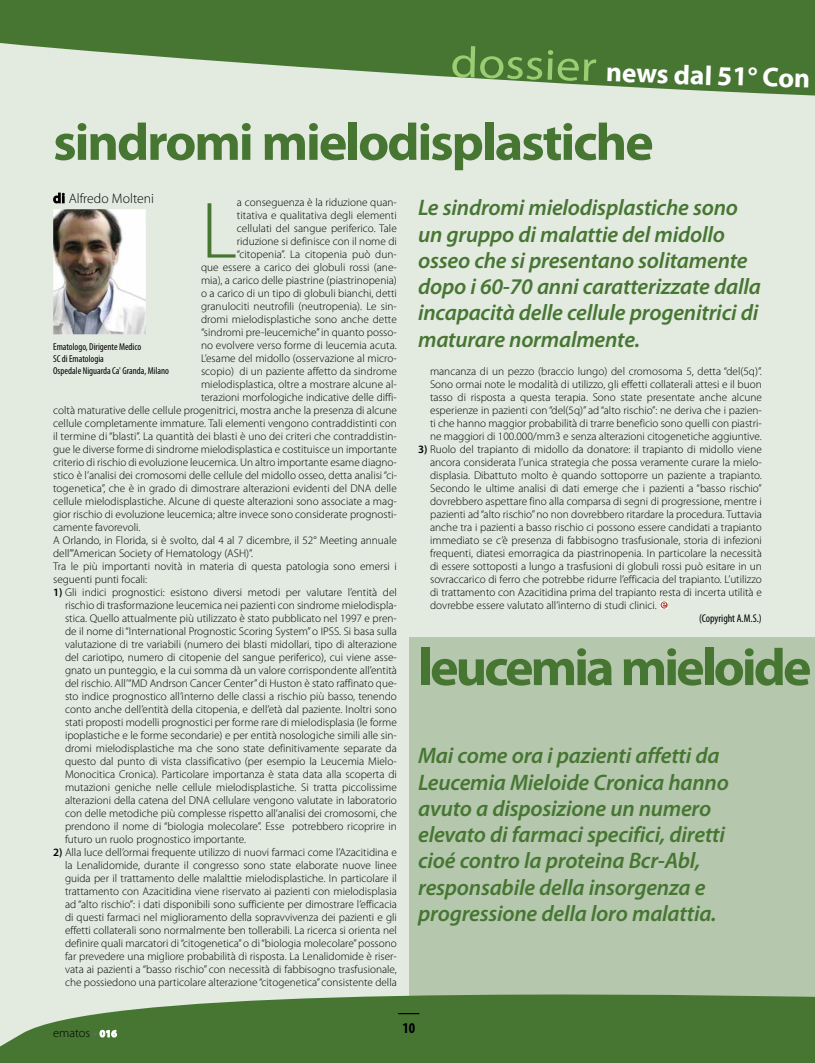
<style>
.page{position:relative;width:815px;height:1063px;background:#e3eae0}
.page>*{position:absolute;margin:0;border:0;box-sizing:border-box;transform-origin:0 0}
.t1{font:300 80.5px "Myriad Pro";color:#477633}
.t2{font:700 52.5px "Myriad Pro";letter-spacing:-.04em;color:#477633}
.t3{font:700 27.5px "Myriad Pro";color:#fff}
.t4{font:italic 600 22.5px/26.2px "Myriad Pro";letter-spacing:-.01em;color:#477633}
.t5{font:700 condensed 15px "Myriad Pro";color:#000}
.t6{font:300 13.75px "Myriad Pro";color:#000}
.t7{font:300 12.5px "Myriad Pro";color:#000}
.t8{font:300 11.25px/13px "Myriad Pro";color:#000;text-align:justify}
.t9{font:condensed 11.25px "Myriad Pro";color:#000}
.t10{font:condensed 10px/12px "Myriad Pro";color:#000}
.s1{font-weight:400;font-size:43.88px;color:#9bcd72}
.s2{font-weight:600}
.s3{font-weight:600;font-size:10px;color:#666}
.s4{font-weight:700;font-size:10px;color:#fff}
</style>
<div class="page">
<div style="left:409px;top:638px;width:406px;height:414px;background:#b5c8ad"></div>
<svg style="left:0;top:0;width:815px;height:96px;fill:#477633"></svg>
<svg style="left:0;top:994px;width:815px;height:69px;background:#578245"></svg>
<svg style="left:398px;top:1013px;width:21px;height:1px"></svg>
<svg style="left:661px;top:601px;width:7px;height:8px"></svg>
<svg style="left:661px;top:601px;width:7px;height:8px"></svg>
<svg style="left:662px;top:602px;width:4px;height:5px"></svg>
<img style="left:53px;top:209px;width:93px;height:125px">
<h3 class="t3" style="left:451px;top:56px;width:362px;rotate:2deg"><span class="s1">dossier</span> news dal 51° Con</h3>
<h2 class="t2" style="left:53px;top:123px;width:602px">sindromi mielodisplastiche</h2>
<h3 class="t4" style="left:418px;top:197px;width:344px">Le sindromi mielodisplastiche sono un gruppo di malattie del midollo osseo che si presentano solitamente dopo i 60-70 anni caratterizzate dalla incapacità delle cellule progenitrici di maturare normalmente.</h3>
<p class="t6" style="left:53px;top:193px;width:102px"><span class="s2">di</span> Alfredo Molteni</p>
<p class="t8" style="left:237px;top:196px;width:161px">a conseguenza è la riduzione quan-</p>
<p class="t8" style="left:237px;top:209px;width:161px">titativa e qualitativa degli elementi</p>
<p class="t8" style="left:237px;top:222px;width:161px">cellulati del sangue periferico. Tale</p>
<p class="t8" style="left:237px;top:235px;width:161px">riduzione si definisce con il nome di</p>
<p class="t8" style="left:237px;top:248px;width:161px">“citopenia”. La citopenia può dun-</p>
<p class="t8" style="left:201px;top:261px;width:197px">que essere a carico dei globuli rossi (ane-</p>
<p class="t8" style="left:201px;top:274px;width:197px">mia), a carico delle piastrine (piastrinopenia)</p>
<p class="t8" style="left:201px;top:287px;width:197px">o a carico di un tipo di globuli bianchi, detti</p>
<p class="t8" style="left:201px;top:300px;width:197px">granulociti neutrofili (neutropenia). Le sin-</p>
<p class="t8" style="left:201px;top:313px;width:197px">dromi mielodisplastiche sono anche dette</p>
<p class="t8" style="left:201px;top:326px;width:197px">“sindromi pre-leucemiche” in quanto posso-</p>
<p class="t8" style="left:201px;top:339px;width:197px">no evolvere verso forme di leucemia acuta.</p>
<p class="t8" style="left:201px;top:352px;width:197px">L’esame del midollo (osservazione al micro-</p>
<p class="t8" style="left:201px;top:365px;width:197px">scopio) di un paziente affetto da sindrome</p>
<p class="t8" style="left:201px;top:378px;width:197px">mielodisplastica, oltre a mostrare alcune al-</p>
<p class="t8" style="left:201px;top:391px;width:197px">terazioni morfologiche indicative delle diffi-</p>
<p class="t8" style="left:53px;top:404px;width:345px">coltà maturative delle cellule progenitrici, mostra anche la presenza di alcune</p>
<p class="t8" style="left:53px;top:417px;width:345px">cellule completamente immature. Tali elementi vengono contraddistinti con</p>
<p class="t8" style="left:53px;top:430px;width:345px">il termine di “blasti”. La quantità dei blasti è uno dei criteri che contraddistin-</p>
<p class="t8" style="left:53px;top:443px;width:345px">gue le diverse forme di sindrome mielodisplastica e costituisce un importante</p>
<p class="t8" style="left:53px;top:456px;width:345px">criterio di rischio di evoluzione leucemica. Un altro importante esame diagno-</p>
<p class="t8" style="left:53px;top:469px;width:345px">stico è l’analisi dei cromosomi delle cellule del midollo osseo, detta analisi “ci-</p>
<p class="t8" style="left:53px;top:482px;width:345px">togenetica”, che è in grado di dimostrare alterazioni evidenti del DNA delle</p>
<p class="t8" style="left:53px;top:495px;width:345px">cellule mielodisplastiche. Alcune di queste alterazioni sono associate a mag-</p>
<p class="t8" style="left:53px;top:508px;width:345px">gior rischio di evoluzione leucemica; altre invece sono considerate prognosti-</p>
<p class="t8" style="left:53px;top:521px;width:89px">camente favorevoli.</p>
<p class="t8" style="left:53px;top:534px;width:345px">A Orlando, in Florida, si è svolto, dal 4 al 7 dicembre, il 52° Meeting annuale</p>
<p class="t8" style="left:53px;top:547px;width:201px">dell’”American Society of Hematology (ASH)”.</p>
<p class="t8" style="left:53px;top:560px;width:345px">Tra le più importanti novità in materia di questa patologia sono emersi i</p>
<p class="t8" style="left:53px;top:573px;width:96px">seguenti punti focali:</p>
<p class="t8" style="left:65px;top:586px;width:334px;text-indent:-12px"><span class="s2">1)</span> Gli indici prognostici: esistono diversi metodi per valutare l’entità del rischio di trasformazione leucemica nei pazienti con sindrome mielodispla&shy;stica. Quello attualmente più utilizzato è stato pubblicato nel 1997 e pren&shy;de il nome di “International Prognostic Scoring System” o IPSS. Si basa sulla valutazione di tre variabili (numero dei blasti midollari, tipo di alterazione del cariotipo, numero di citopenie del sangue periferico), cui viene asse&shy;gnato un punteggio, e la cui somma dà un valore corrispondente all’entità del rischio. All’“MD Andrson Cancer Center” di Huston è stato raffinato que&shy;sto indice prognostico all’interno delle classi a rischio più basso, tenendo conto anche dell’entità della citopenia, e dell’età dal paziente. Inoltri sono stati proposti modelli prognostici per forme rare di mielodisplasia (le forme ipoplastiche e le forme secondarie) e per entità nosologiche simili alle sin&shy;dromi mielodisplastiche ma che sono state definitivamente separate da questo dal punto di vista classificativo (per esempio la Leucemia Mielo-Monocitica Cronica). Particolare importanza è stata data alla scoperta di mutazioni geniche nelle cellule mielodisplastiche. Si tratta piccolissime alterazioni della catena del DNA cellulare vengono valutate in laboratorio con delle metodiche più complesse rispetto all’analisi dei cromosomi, che prendono il nome di “biologia molecolare”. Esse potrebbero ricoprire in futuro un ruolo prognostico importante.</p>
<p class="t8" style="left:65px;top:846px;width:333px;text-indent:-12px"><span class="s2">2)</span> Alla luce dell’ormai frequente utilizzo di nuovi farmaci come l’Azacitidina e la Lenalidomide, durante il congresso sono state elaborate nuove linee guida per il trattamento delle malalttie mielodisplastiche. In particolare il trattamento con Azacitidina viene riservato ai pazienti con mielodisplasia ad “alto rischio”: i dati disponibili sono sufficiente per dimostrare l’efficacia di questi farmaci nel miglioramento della sopravvivenza dei pazienti e gli effetti collaterali sono normalmente ben tollerabili. La ricerca si orienta nel definire quali marcatori di “citogenetica” o di “biologia molecolare” possono far prevedere una migliore probabilità di risposta. La Lenalidomide è riser&shy;vata ai pazienti a “basso rischio” con necessità di fabbisogno trasfusionale, che possiedono una particolare alterazione “citogenetica” consistente della</p>
<h1 class="t1" style="left:201px;top:200px;width:38px">L</h1>
<p class="t10" style="left:53px;top:341px;width:117px">Ematologo, Dirigente Medico<br>SC di Ematologia<br>Ospedale Niguarda Ca' Granda, Milano</p>
<p class="t8" style="left:430px;top:365px;width:333px">mancanza di un pezzo (braccio lungo) del cromosoma 5, detta “del(5q)”.<br>Sono ormai note le modalità di utilizzo, gli effetti collaterali attesi e il buon tasso di risposta a questa terapia. Sono state presentate anche alcune esperienze in pazienti con “del(5q)” ad “alto rischio”: ne deriva che i pazien&shy;ti che hanno maggior probabilità di trarre beneficio sono quelli con piastri&shy;ne maggiori di 100.000/mm3 e senza alterazioni citogenetiche aggiuntive.</p>
<p class="t8" style="left:430px;top:443px;width:333px;text-indent:-12px"><span class="s2">3)</span> Ruolo del trapianto di midollo da donatore: il trapianto di midollo viene ancora considerata l’unica strategia che possa veramente curare la mielo&shy;displasia. Dibattuto molto è quando sottoporre un paziente a trapianto.<br>Secondo le ultime analisi di dati emerge che i pazienti a “basso rischio” dovrebbero aspettare fino alla comparsa di segni di progressione, mentre i pazienti ad “alto rischio” no non dovrebbero ritardare la procedura. Tuttavia anche tra i pazienti a basso rischio ci possono essere candidati a trapianto immediato se c’è presenza di fabbisogno trasfusionale, storia di infezioni frequenti, diatesi emorragica da piastrinopenia. In particolare la necessità di essere sottoposti a lungo a trasfusioni di globuli rossi può esitare in un sovraccarico di ferro che potrebbe ridurre l’efficacia del trapianto. L’utilizzo di trattamento con Azacitidina prima del trapianto resta di incerta utilità e dovrebbe essere valutato all’interno di studi clinici.</p>
<p class="t9" style="left:699px;top:614px;width:64px">(Copyright A.M.S.)</p>
<h2 class="t2" style="left:418px;top:648px;width:395px">leucemia mieloide</h2>
<p class="t4" style="left:418px;top:745px;width:312px">Mai come ora i pazienti affetti da Leucemia Mieloide Cronica hanno avuto a disposizione un numero elevato di farmaci specifici, diretti cioé contro la proteina Bcr-Abl, responsabile della insorgenza e progressione della loro malattia.</p>
<p class="t7" style="left:53px;top:1028px;width:65px">ematos <span class="s3">•</span> <span class="s4">016</span></p>
<h3 class="t5" style="left:402px;top:1019px;width:14px">10</h3>
</div>
